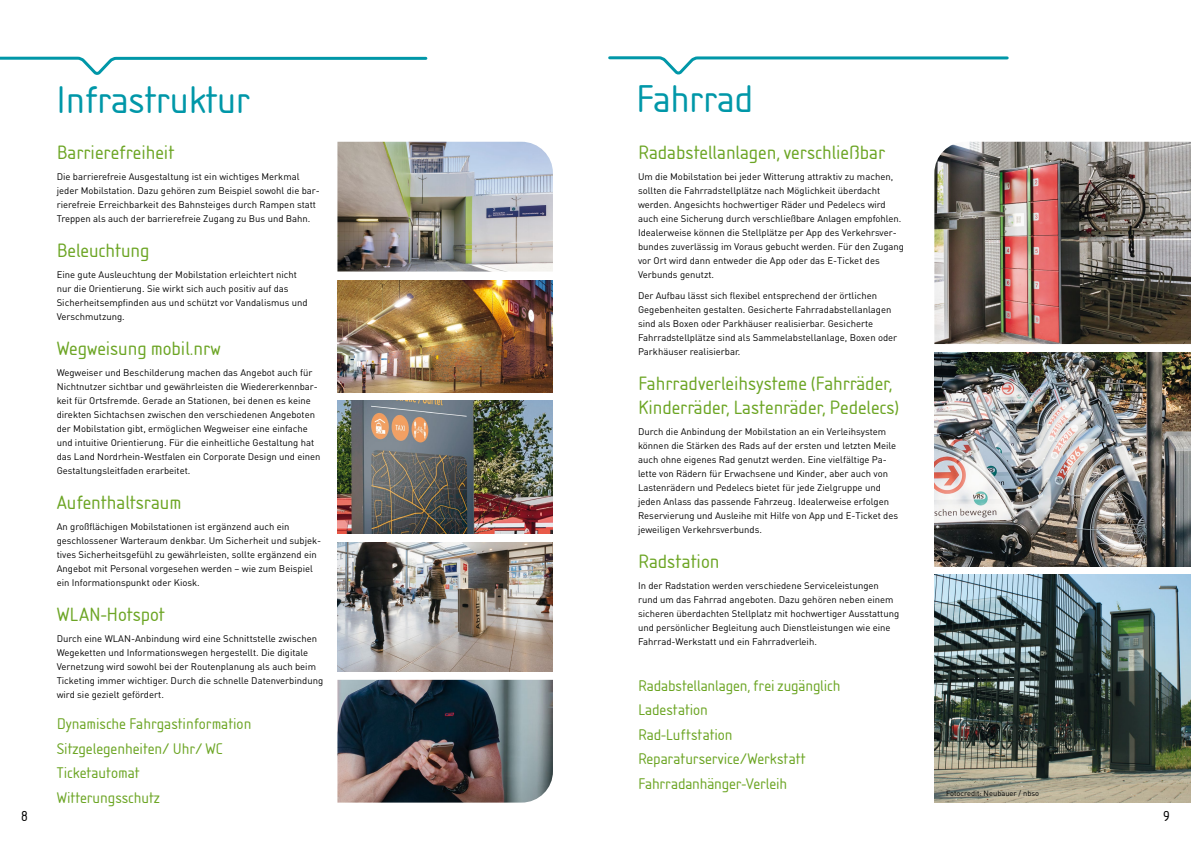
<style>
.page{position:relative;width:1191px;height:842px;background:#fff}
.page>*{position:absolute;margin:0;border:0;box-sizing:border-box;transform-origin:0 0}
.t1{font:40px "Isonorm D";letter-spacing:-.01em;color:#0097a8}
.t2{font:20px/24.5px "Isonorm D";color:#6ca524}
.t3{font:16px/24.5px "Isonorm D";color:#6ca524}
.t4{font:15px "Isonorm D";color:#000}
.t5{font:9.5px/14px "DIN";color:#000}
.t6{font:7.5px "DIN";color:#000}
</style>
<div class="page">
<svg style="left:0;top:56px;width:428px;height:19px"></svg>
<img style="left:337px;top:142px;width:216px;height:130px">
<img style="left:337px;top:542px;width:216px;height:129px">
<img style="left:337px;top:680px;width:216px;height:123px">
<img style="left:337px;top:401px;width:216px;height:133px">
<img style="left:337px;top:280px;width:216px;height:112px">
<img style="left:934px;top:142px;width:257px;height:202px">
<img style="left:934px;top:575px;width:257px;height:228px">
<img style="left:934px;top:353px;width:257px;height:213px">
<svg style="left:608px;top:56px;width:401px;height:19px"></svg>
<h1 class="t1" style="left:56px;top:77px;width:195px">Infrastruktur</h1>
<h2 class="t2" style="left:57px;top:140px;width:119px">Barrierefreiheit</h2>
<p class="t5" style="left:57px;top:169px;width:265px">Die barrierefreie Ausgestaltung ist ein wichtiges Merkmal jeder Mobilstation. Dazu gehören zum Beispiel sowohl die bar&shy;rierefreie Erreichbarkeit des Bahnsteiges durch Rampen statt Treppen als auch der barrierefreie Zugang zu Bus und Bahn.</p>
<h2 class="t2" style="left:57px;top:238px;width:94px">Beleuchtung</h2>
<p class="t5" style="left:57px;top:267px;width:252px">Eine gute Ausleuchtung der Mobilstation erleichtert nicht nur die Orientierung. Sie wirkt sich auch positiv auf das Sicherheitsempfinden aus und schützt vor Vandalismus und Verschmutzung.</p>
<h2 class="t2" style="left:57px;top:336px;width:166px">Wegweisung mobil.nrw</h2>
<p class="t5" style="left:57px;top:365px;width:265px">Wegweiser und Beschilderung machen das Angebot auch für Nichtnutzer sichtbar und gewährleisten die Wiedererkennbar&shy;keit für Ortsfremde. Gerade an Stationen, bei denen es keine direkten Sichtachsen zwischen den verschiedenen Angeboten der Mobilstation gibt, ermöglichen Wegweiser eine einfache und intuitive Orientierung. Für die einheitliche Gestaltung hat das Land Nordrhein-Westfalen ein Corporate Design und einen Gestaltungsleitfaden erarbeitet.</p>
<h2 class="t2" style="left:57px;top:490px;width:126px">Aufenthaltsraum</h2>
<p class="t5" style="left:57px;top:519px;width:266px">An großflächigen Mobilstationen ist ergänzend auch ein geschlossener Warteraum denkbar. Um Sicherheit und subjek&shy;tives Sicherheitsgefühl zu gewährleisten, sollte ergänzend ein Angebot mit Personal vorgesehen werden – wie zum Beispiel ein Informationspunkt oder Kiosk.</p>
<h2 class="t2" style="left:57px;top:602px;width:109px">WLAN-Hotspot</h2>
<p class="t5" style="left:57px;top:631px;width:268px">Durch eine WLAN-Anbindung wird eine Schnittstelle zwischen Wegeketten und Informationswegen hergestellt. Die digitale Vernetzung wird sowohl bei der Routenplanung als auch beim Ticketing immer wichtiger. Durch die schnelle Datenverbindung wird sie gezielt gefördert.</p>
<h3 class="t3" style="left:57px;top:712px;width:196px">Dynamische Fahrgastinformation<br>Sitzgelegenheiten/ Uhr/ WC<br>Ticketautomat<br>Witterungsschutz</h3>
<h1 class="t1" style="left:636px;top:77px;width:119px">Fahrrad</h1>
<h2 class="t2" style="left:638px;top:140px;width:248px">Radabstellanlagen, verschließbar</h2>
<p class="t5" style="left:638px;top:169px;width:267px">Um die Mobilstation bei jeder Witterung attraktiv zu machen, sollten die Fahrradstellplätze nach Möglichkeit überdacht werden. Angesichts hochwertiger Räder und Pedelecs wird auch eine Sicherung durch verschließbare Anlagen empfohlen.<br>Idealerweise können die Stellplätze per App des Verkehrsver&shy;bundes zuverlässig im Voraus gebucht werden. Für den Zugang vor Ort wird dann entweder die App oder das E-Ticket des Verbunds genutzt.</p>
<p class="t5" style="left:638px;top:288px;width:261px">Der Aufbau lässt sich flexibel entsprechend der örtlichen Gegebenheiten gestalten. Gesicherte Fahrradabstellanlagen sind als Boxen oder Parkhäuser realisierbar. Gesicherte Fahrradstellplätze sind als Sammelabstellanlage, Boxen oder Parkhäuser realisierbar.</p>
<h2 class="t2" style="left:638px;top:371px;width:263px">Fahrradverleihsysteme (Fahrräder,<br>Kinderräder, Lastenräder, Pedelecs)</h2>
<p class="t5" style="left:638px;top:424px;width:262px">Durch die Anbindung der Mobilstation an ein Verleihsystem können die Stärken des Rads auf der ersten und letzten Meile auch ohne eigenes Rad genutzt werden. Eine vielfältige Pa&shy;lette von Rädern für Erwachsene und Kinder, aber auch von Lastenrädern und Pedelecs bietet für jede Zielgruppe und jeden Anlass das passende Fahrzeug. Idealerweise erfolgen Reservierung und Ausleihe mit Hilfe von App und E-Ticket des jeweiligen Verkehrsverbunds.</p>
<h2 class="t2" style="left:638px;top:549px;width:83px">Radstation</h2>
<p class="t5" style="left:638px;top:578px;width:263px">In der Radstation werden verschiedene Serviceleistungen rund um das Fahrrad angeboten. Dazu gehören neben einem sicheren überdachten Stellplatz mit hochwertiger Ausstattung und persönlicher Begleitung auch Dienstleistungen wie eine Fahrrad-Werkstatt und ein Fahrradverleih.</p>
<h3 class="t3" style="left:638px;top:673px;width:204px">Radabstellanlagen, frei zugänglich<br>Ladestation<br>Rad-Luftstation<br>Reparaturservice/Werkstatt<br>Fahrradanhänger-Verleih</h3>
<p class="t6" style="left:946px;top:788px;width:95px">Fotocredit: Neubauer / nbso</p>
<h3 class="t4" style="left:21px;top:807px;width:8px">8</h3>
<h3 class="t4" style="left:1163px;top:807px;width:8px">9</h3>
</div>
